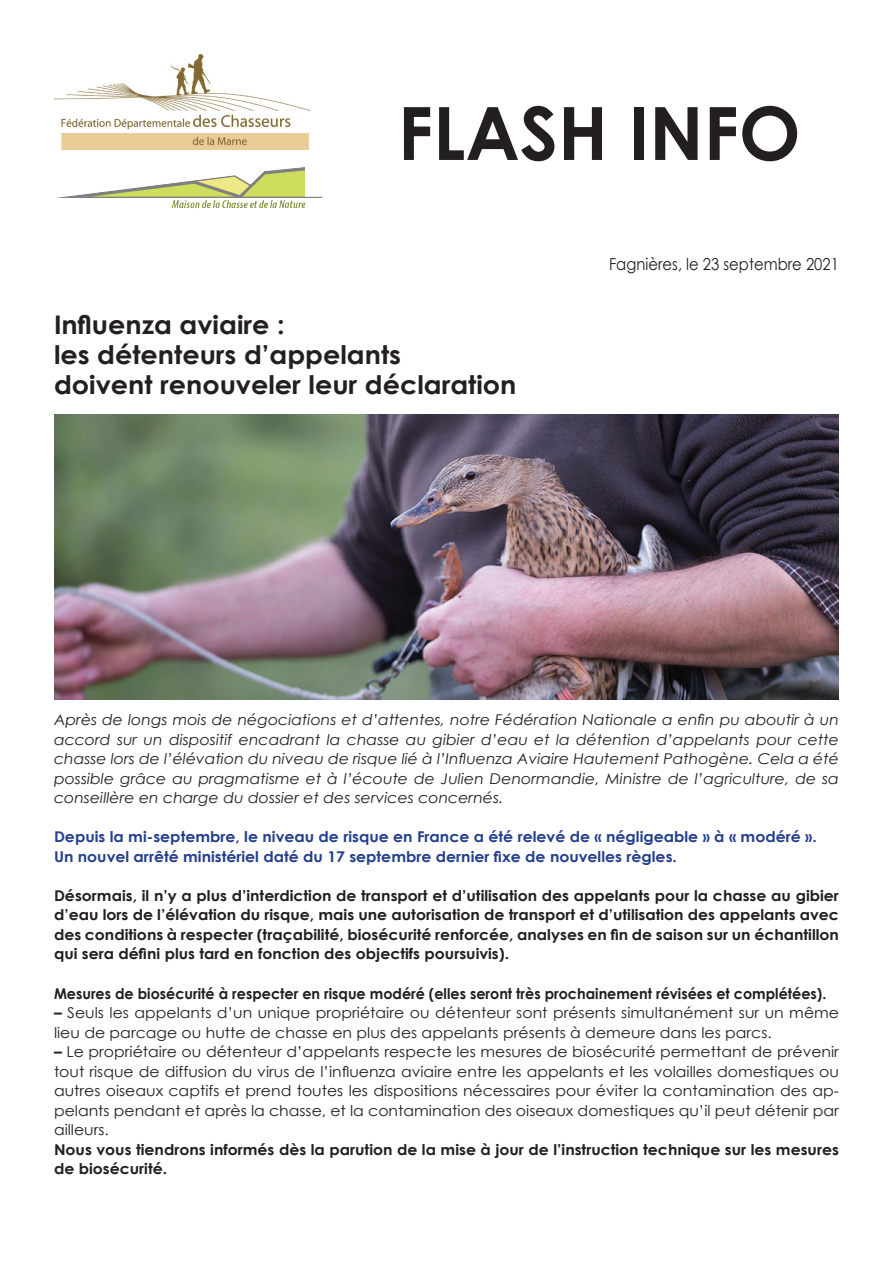
<style>
.page{position:relative;width:893px;height:1263px;background:#fff}
.page>*{position:absolute;margin:0;border:0;box-sizing:border-box;transform-origin:0 0}
.t1{font:700 73.5px "Century Gothic";color:#231f20}
.t2{font:700 25.65px/30px "Century Gothic";color:#231f20;scale:1.06 1}
.t3{font:16.5px "Century Gothic";color:#231f20;scale:.9 1}
.t4{font:14.85px/19.5px "Century Gothic";color:#231f20;scale:1.06 1}
.t5{font:700 14.85px/19.5px "Century Gothic";color:#231f20;text-align:justify;scale:1.06 1}
.t6{font:italic 14.85px/19.5px "Century Gothic";color:#231f20;text-align:justify;scale:1.06 1}
.t7{font:700 14.85px/19.5px "Century Gothic";color:#253f8e;scale:1.06 1}
.t8{font:700 14.85px "Century Gothic";color:#231f20}
.s1{font-weight:700}
</style>
<div class="page">
<img style="left:54px;top:54px;width:256px;height:96px">
<img style="left:56px;top:167px;width:267px;height:42px">
<img style="left:54px;top:414px;width:785px;height:285px">
<h1 class="t1" style="left:398px;top:77px;width:404px">FLASH INFO</h1>
<h2 class="t2" style="left:54px;top:308px;width:438px">Influenza aviaire :<br>les détenteurs d’appelants<br>doivent renouveler leur déclaration</h2>
<p class="t3" style="left:609px;top:252px;width:257px">Fagnières, le 23 septembre 2021</p>
<p class="t6" style="left:54px;top:710px;width:742px">Après de longs mois de négociations et d’attentes, notre Fédération Nationale a enfin pu aboutir à un accord sur un dispositif encadrant la chasse au gibier d’eau et la détention d’appelants pour cette chasse lors de l’élévation du niveau de risque lié à l’Influenza Aviaire Hautement Pathogène. Cela a été possible grâce au pragmatisme et à l’écoute de Julien Denormandie, Ministre de l’agriculture, de sa conseillère en charge du dossier et des services concernés.</p>
<p class="t7" style="left:54px;top:827px;width:721px">Depuis la mi-septembre, le niveau de risque en France a été relevé de « négligeable » à « modéré ».<br>Un nouvel arrêté ministériel daté du 17 septembre dernier fixe de nouvelles règles.</p>
<p class="t5" style="left:54px;top:885px;width:742px">Désormais, il n’y a plus d’interdiction de transport et d’utilisation des appelants pour la chasse au gibier d’eau lors de l’élévation du risque, mais une autorisation de transport et d’utilisation des appelants avec des conditions à respecter (traçabilité, biosécurité renforcée, analyses en fin de saison sur un échantillon qui sera défini plus tard en fonction des objectifs poursuivis).</p>
<p class="t8" style="left:54px;top:982px;width:774px">Mesures de biosécurité à respecter en risque modéré (elles seront très prochainement révisées et complétées).</p>
<p class="t4" style="left:54px;top:1003px;width:742px"><span class="s1">–</span> Seuls les appelants d’un unique propriétaire ou détenteur sont présents simultanément sur un même lieu de parcage ou hutte de chasse en plus des appelants présents à demeure dans les parcs.</p>
<p class="t4" style="left:54px;top:1042px;width:742px;text-align:justify"><span class="s1">–</span> Le propriétaire ou détenteur d’appelants respecte les mesures de biosécurité permettant de prévenir tout risque de diffusion du virus de l’influenza aviaire entre les appelants et les volailles domestiques ou autres oiseaux captifs et prend toutes les dispositions nécessaires pour éviter la contamination des ap&shy;pelants pendant et après la chasse, et la contamination des oiseaux domestiques qu’il peut détenir par ailleurs.</p>
<p class="t5" style="left:54px;top:1139px;width:742px">Nous vous tiendrons informés dès la parution de la mise à jour de l’instruction technique sur les mesures de biosécurité.</p>
</div>
